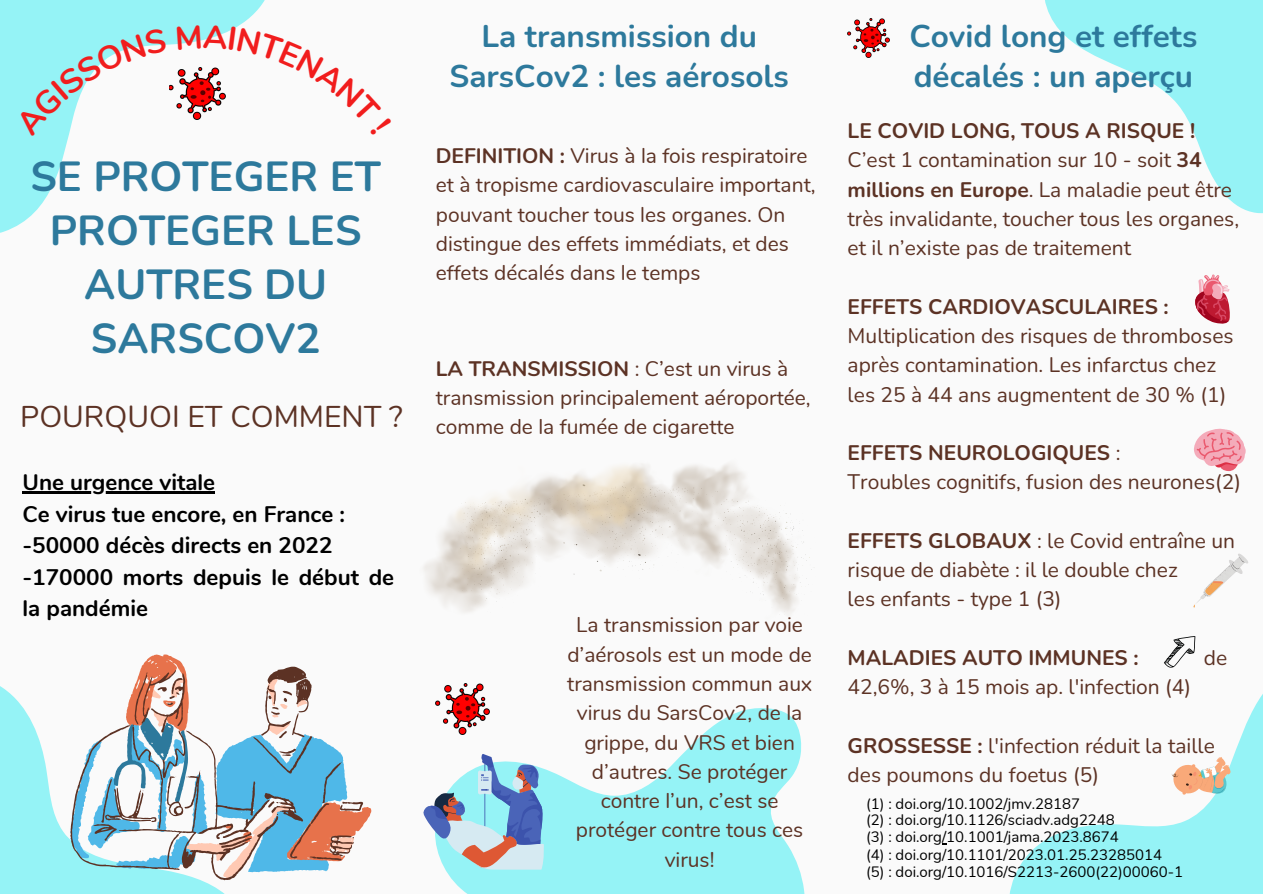
<style>
.page{position:relative;width:1263px;height:894px;background:#fff}
.page>*{position:absolute;margin:0;border:0;box-sizing:border-box;transform-origin:0 0}
.t1{font:700 42px/54px "Nunito";color:#2d799c;text-align:center}
.t2{font:700 31.5px/39.3px "Nunito";color:#2d799c;text-align:center}
.t3{font:30px "Nunito";color:#5c3224}
.t4{font:700 22.5px/31.5px "Nunito";color:#000}
.t5{font:21px/29.2px "Nunito";color:#5c3224}
.t6{font:700 21px "Nunito";color:#5c3224}
.t7{font:15px "Nunito";color:#000}
.s1{font-weight:700}
.s2{font-weight:400}
</style>
<div class="page">
<div style="left:0;top:0;width:1263px;height:893px;background:#fafafa"></div>
<svg style="left:435px;top:701px;width:370px;height:192px;fill:#95f3f6"></svg>
<svg style="left:1010px;top:636px;width:253px;height:257px"></svg>
<svg style="left:0;top:686px;width:225px;height:207px;fill:#95f3f6"></svg>
<svg style="left:142px;top:654px;width:229px;height:172px"></svg>
<svg style="left:70px;top:666px;width:293px;height:214px"></svg>
<svg style="left:0;top:0;width:265px;height:233px"></svg>
<svg style="left:1045px;top:0;width:218px;height:214px"></svg>
<svg style="left:423px;top:753px;width:121px;height:116px"></svg>
<img style="left:169px;top:67px;width:8px;height:52px">
<img style="left:436px;top:683px;width:54px;height:51px">
<img style="left:848px;top:19px;width:41px;height:38px">
<img style="left:424px;top:464px;width:388px;height:149px">
<svg style="left:1195px;top:274px;width:35px;height:50px"></svg>
<svg style="left:1194px;top:428px;width:52px;height:43px"></svg>
<svg style="left:1193px;top:553px;width:55px;height:54px"></svg>
<svg style="left:1172px;top:756px;width:59px;height:39px"></svg>
<svg style="left:1164px;top:636px;width:31px;height:31px"></svg>
<hr style="left:23px;top:491px;width:192px;height:2px;background:#000">
<svg style="left:14px;top:28px;width:153px;height:108px"></svg>
<svg style="left:177px;top:24px;width:88px;height:112px"></svg>
<p class="t1" style="left:30px;top:150px;width:352px">SE PROTEGER ET<br>PROTEGER LES<br>AUTRES DU<br>SARSCOV2</p>
<p class="t3" style="left:20px;top:396px;width:384px">POURQUOI ET COMMENT ?</p>
<p class="t4" style="left:23px;top:467px;width:194px">Une urgence vitale</p>
<p class="t4" style="left:23px;top:498px;width:324px">Ce virus tue encore, en France :</p>
<p class="t4" style="left:23px;top:530px;width:312px">-50000 décès directs en 2022</p>
<p class="t4" style="left:23px;top:561px;width:373px">-170000 morts depuis le début de la pandémie</p>
<p class="t2" style="left:449px;top:17px;width:341px">La transmission du<br>SarsCov2 : les aérosols</p>
<p class="t5" style="left:436px;top:141px;width:381px"><span class="s1">DEFINITION :</span> Virus à la fois respiratoire et à tropisme cardiovasculaire important, pouvant toucher tous les organes. On distingue des effets immédiats, et des effets décalés dans le temps</p>
<p class="t5" style="left:436px;top:354px;width:376px"><span class="s1">LA TRANSMISSION</span> : C’est un virus à transmission principalement aéroportée, comme de la fumée de cigarette</p>
<p class="t5" style="left:567px;top:610px;width:246px;text-align:center">La transmission par voie d’aérosols est un mode de transmission commun aux virus du SarsCov2, de la grippe, du VRS et bien d’autres. Se protéger contre l’un, c’est se protéger contre tous ces virus!</p>
<p class="t2" style="left:909px;top:17px;width:289px;text-align:left">Covid long et effets décalés : un aperçu</p>
<p class="t6" style="left:848px;top:117px;width:349px">LE COVID LONG, TOUS A RISQUE !</p>
<p class="t5" style="left:848px;top:146px;width:393px">C’est 1 contamination sur 10 - soit <span class="s1">34 millions en Europe</span>. La maladie peut être très invalidante, toucher tous les organes, et il n’existe pas de traitement</p>
<p class="t6" style="left:848px;top:292px;width:323px">EFFETS CARDIOVASCULAIRES :</p>
<p class="t5" style="left:848px;top:321px;width:387px">Multiplication des risques de thromboses après contamination. Les infarctus chez les 25 à 44 ans augmentent de 30 % (1)</p>
<p class="t6" style="left:848px;top:438px;width:274px">EFFETS NEUROLOGIQUES <span class="s2">:</span></p>
<p class="t5" style="left:848px;top:467px;width:395px">Troubles cognitifs, fusion des neurones(2)</p>
<p class="t5" style="left:848px;top:526px;width:389px"><span class="s1">EFFETS GLOBAUX</span> : le Covid entraîne un risque de diabète : il le double chez</p>
<p class="t5" style="left:848px;top:584px;width:215px">les enfants - type 1 (3)</p>
<p class="t6" style="left:848px;top:643px;width:293px">MALADIES AUTO IMMUNES :</p>
<p class="t5" style="left:1204px;top:643px;width:25px">de</p>
<p class="t5" style="left:848px;top:672px;width:345px">42,6%, 3 à 15 mois ap. l'infection (4)</p>
<p class="t5" style="left:848px;top:731px;width:369px"><span class="s1">GROSSESSE :</span> l'infection réduit la taille des poumons du foetus (5)</p>
<p class="t7" style="left:866px;top:793px;width:216px">(1) : doi.org/10.1002/jmv.28187</p>
<p class="t7" style="left:866px;top:826px;width:254px">(3) : doi.org/10.1001/jama.2023.8674</p>
<p class="t7" style="left:866px;top:844px;width:298px">(4) : doi.org/10.1101/2023.01.25.23285014</p>
<p class="t7" style="left:866px;top:809px;width:250px">(2) : doi.org/10.1126/sciadv.adg2248</p>
<p class="t7" style="left:866px;top:861px;width:319px">(5) : doi.org/10.1016/S2213-2600(22)00060-1</p>
</div>
